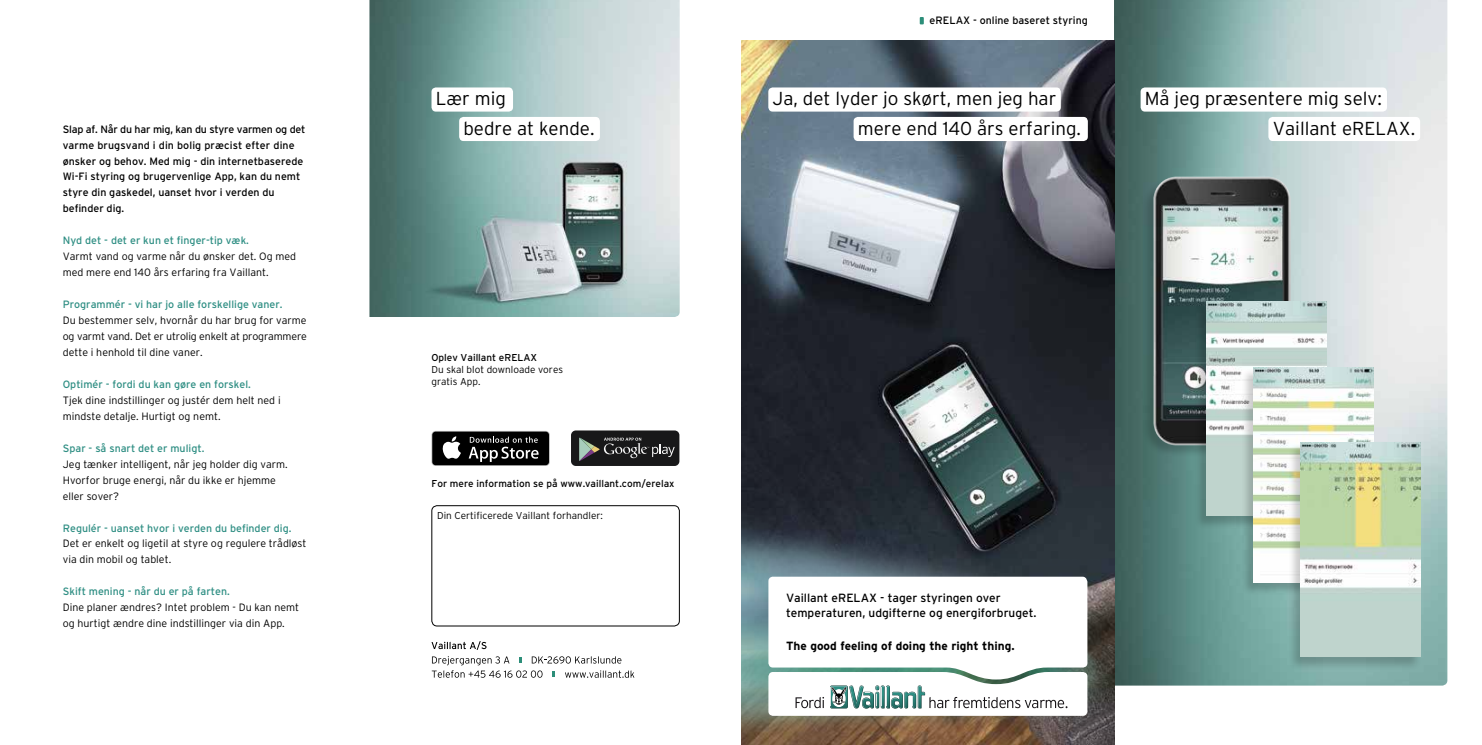
<style>
.page{position:relative;width:1482px;height:745px;background:#fff}
.page>*{position:absolute;margin:0;border:0;box-sizing:border-box;transform-origin:0 0}
.t1{font:300 18.75px/29.4px "Interstate";color:#000}
.t2{font:11.88px/14.2px "Interstate";color:#000}
.t3{font:700 11.88px "Interstate";color:#000}
.t4{font:300 10.62px/16px "Interstate";color:#000}
.t5{font:10.62px/16px "Interstate";color:#000}
.t6{font:10.62px "Interstate";color:#2e8e83}
.t7{font:300 10px/12px "Interstate";color:#000}
.t8{font:10px "Interstate";color:#000}
</style>
<div class="page">
<img style="left:1113px;top:0;width:334px;height:685px">
<img style="left:369px;top:0;width:310px;height:317px">
<img style="left:741px;top:41px;width:372px;height:360px">
<img style="left:741px;top:401px;width:372px;height:343px">
<svg style="left:768px;top:576px;width:319px;height:139px"></svg>
<div style="left:768px;top:87px;width:292px;height:24px;background:#fff;border-radius:4px"></div>
<div style="left:853px;top:117px;width:234px;height:24px;background:#fff;border-radius:4px"></div>
<svg style="left:919px;top:17px;width:4px;height:7px"></svg>
<div style="left:1140px;top:87px;width:246px;height:24px;background:#fff;border-radius:4px"></div>
<div style="left:1268px;top:117px;width:151px;height:24px;background:#fff;border-radius:4px"></div>
<div style="left:431px;top:87px;width:82px;height:24px;background:#fff;border-radius:4px"></div>
<div style="left:459px;top:117px;width:141px;height:24px;background:#fff;border-radius:4px"></div>
<svg style="left:431px;top:641px;width:55px;height:8px"></svg>
<svg style="left:432px;top:656px;width:202px;height:21px"></svg>
<div style="left:431px;top:505px;width:248px;height:121px;border:1px solid #000;border-radius:5px"></div>
<svg style="left:431px;top:430px;width:119px;height:35px"></svg>
<div style="left:432px;top:431px;width:117px;height:34px;background:#000;border-radius:3px"></div>
<svg style="left:442px;top:436px;width:19px;height:22px"></svg>
<svg style="left:468px;top:436px;width:70px;height:25px"></svg>
<div style="left:1140px;top:177px;width:150px;height:280px;background:#000;opacity:.2"></div>
<img style="left:1152px;top:176px;width:138px;height:269px">
<div style="left:1193px;top:301px;width:134px;height:228px;background:#000;opacity:.2"></div>
<img style="left:1205px;top:301px;width:121px;height:214px">
<div style="left:1240px;top:367px;width:134px;height:228px;background:#000;opacity:.2"></div>
<img style="left:1252px;top:367px;width:121px;height:214px">
<div style="left:1287px;top:442px;width:134px;height:228px;background:#000;opacity:.2"></div>
<img style="left:1299px;top:442px;width:121px;height:214px">
<div style="left:571px;top:430px;width:108px;height:35px;background:#181819;border-radius:5px"></div>
<svg style="left:579px;top:437px;width:95px;height:24px"></svg>
<p class="t5" style="left:63px;top:121px;width:244px">Slap af. Når du har mig, kan du styre varmen og det varme brugsvand i din bolig præcist efter dine ønsker og behov. Med mig - din internetbaserede Wi-Fi styring og brugervenlige App, kan du nemt styre din gaskedel, uanset hvor i verden du befinder dig.</p>
<p class="t6" style="left:63px;top:234px;width:188px">Nyd det - det er kun et finger-tip væk.</p>
<p class="t4" style="left:63px;top:248px;width:235px">Varmt vand og varme når du ønsker det. Og med med mere end 140 års erfaring fra Vaillant.</p>
<p class="t6" style="left:63px;top:298px;width:221px">Programmér - vi har jo alle forskellige vaner.</p>
<p class="t4" style="left:63px;top:312px;width:246px;text-align:justify">Du bestemmer selv, hvornår du har brug for varme og varmt vand. Det er utrolig enkelt at programmere dette i henhold til dine vaner.</p>
<p class="t6" style="left:63px;top:378px;width:189px">Optimér - fordi du kan gøre en forskel.</p>
<p class="t4" style="left:63px;top:392px;width:219px">Tjek dine indstillinger og justér dem helt ned i mindste detalje. Hurtigt og nemt.</p>
<p class="t6" style="left:63px;top:442px;width:143px">Spar - så snart det er muligt.</p>
<p class="t4" style="left:63px;top:455px;width:226px">Jeg tænker intelligent, når jeg holder dig varm.<br>Hvorfor bruge energi, når du ikke er hjemme eller sover?</p>
<p class="t6" style="left:63px;top:521px;width:230px">Regulér - uanset hvor i verden du befinder dig.</p>
<p class="t4" style="left:63px;top:535px;width:245px">Det er enkelt og ligetil at styre og regulere trådløst via din mobil og tablet.</p>
<p class="t6" style="left:63px;top:585px;width:168px">Skift mening - når du er på farten.</p>
<p class="t4" style="left:63px;top:599px;width:238px">Dine planer ændres? Intet problem - Du kan nemt og hurtigt ændre dine indstillinger via din App.</p>
<h1 class="t1" style="left:463px;top:84px;width:133px;text-indent:-28px">Lær mig<br>bedre at kende.</h1>
<p class="t8" style="left:431px;top:351px;width:107px">Oplev Vaillant eRELAX</p>
<p class="t7" style="left:431px;top:363px;width:133px">Du skal blot downloade vores gratis App.</p>
<p class="t8" style="left:431px;top:477px;width:244px">For mere information se på www.vaillant.com/erelax</p>
<p class="t7" style="left:437px;top:509px;width:167px">Din Certificerede Vaillant forhandler:</p>
<p class="t5" style="left:929px;top:12px;width:160px">eRELAX - online baseret styring</p>
<h1 class="t1" style="left:857px;top:84px;width:225px;text-indent:-85px">Ja, det lyder jo skørt, men jeg har mere end 140 års erfaring.</h1>
<h1 class="t1" style="left:1272px;top:84px;width:144px;text-indent:-128px">Må jeg præsentere mig selv:<br>Vaillant eRELAX.</h1>
<p class="t2" style="left:786px;top:590px;width:252px">Vaillant eRELAX - tager styringen over temperaturen, udgifterne og energiforbruget.</p>
<p class="t3" style="left:786px;top:638px;width:230px">The good feeling of doing the right thing.</p>
</div>
